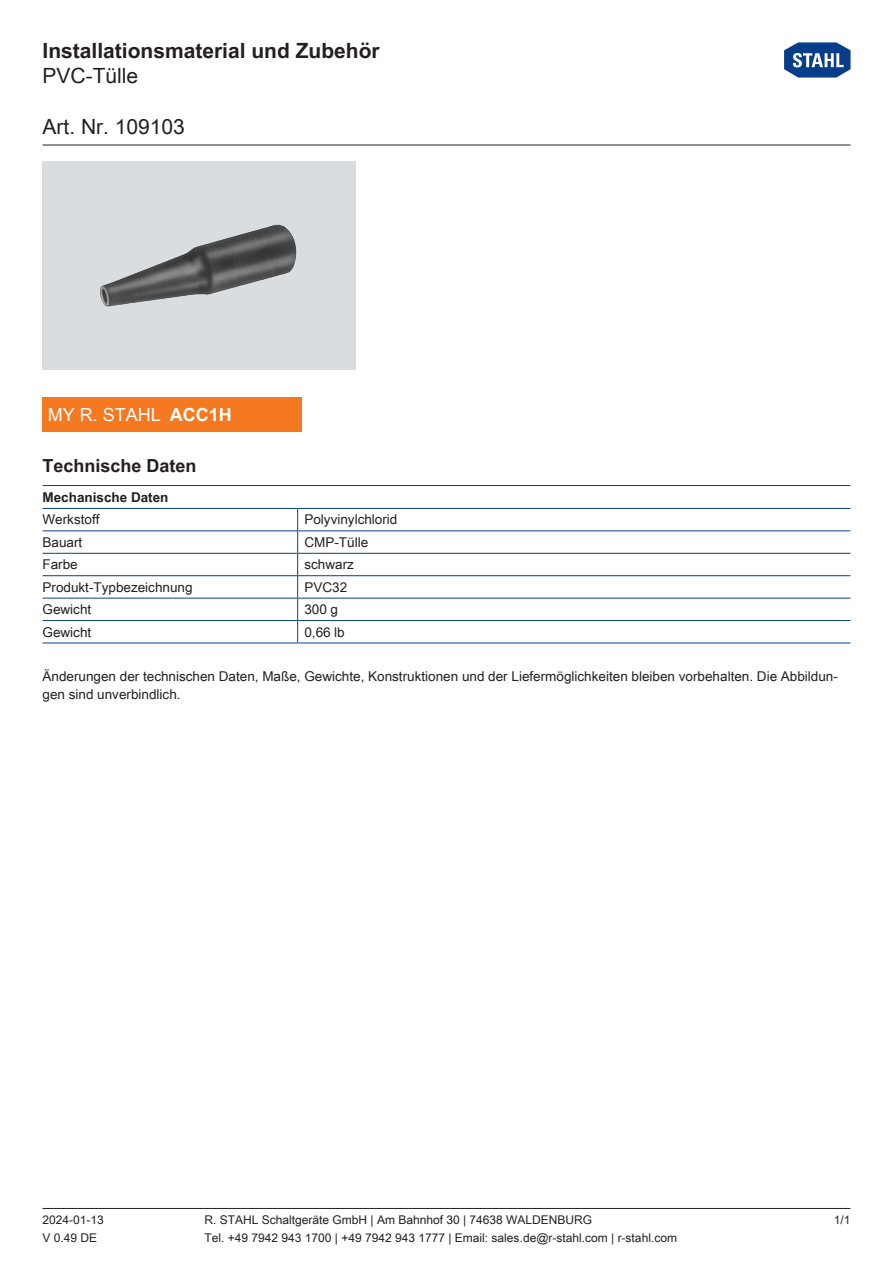
<style>
.page{position:relative;width:893px;height:1263px;background:#fff}
.page>*{position:absolute;margin:0;border:0;box-sizing:border-box;transform-origin:0 0}
.t1{font:700 21px "Arial Unicode MS";color:#231f20}
.t2{font:21px "Arial Unicode MS";color:#231f20}
.Table_Header_Technic{font:700 18px "Arial Unicode MS";color:#231f20}
.WebCode{font:18px "Arial Unicode MS";color:#fff}
._00_Basic_ParaStyle{font:13.5px/18px "Arial Unicode MS";color:#231f20}
.TabBody1stColumn{font:13.5px "Arial Unicode MS";color:#231f20}
.TabBodyLeft{font:13.5px "Arial Unicode MS";color:#231f20}
.TabHeader1stColumn{font:700 13.5px "Arial Unicode MS";color:#231f20}
.t3{font:12px "Arial Unicode MS";color:#231f20}
.s1{font-weight:700}
</style>
<div class="page">
<hr style="left:43px;top:1208px;width:807px;height:1px;background:#231f20">
<hr style="left:43px;top:145px;width:807px;height:1px;background:#231f20">
<svg style="left:784px;top:42px;width:67px;height:36px"></svg>
<hr style="left:43px;top:508px;width:255px;height:1px;background:#083e89">
<hr style="left:298px;top:508px;width:552px;height:1px;background:#083e89">
<hr style="left:43px;top:530px;width:255px;height:1px;background:#083e89">
<hr style="left:298px;top:530px;width:552px;height:1px;background:#083e89">
<hr style="left:43px;top:553px;width:255px;height:1px;background:#083e89">
<hr style="left:298px;top:553px;width:552px;height:1px;background:#083e89">
<hr style="left:43px;top:575px;width:255px;height:1px;background:#083e89">
<hr style="left:298px;top:575px;width:552px;height:1px;background:#083e89">
<hr style="left:43px;top:598px;width:255px;height:1px;background:#083e89">
<hr style="left:298px;top:598px;width:552px;height:1px;background:#083e89">
<hr style="left:43px;top:620px;width:255px;height:1px;background:#083e89">
<hr style="left:43px;top:642px;width:255px;height:1px;background:#083e89">
<hr style="left:298px;top:620px;width:552px;height:1px;background:#083e89">
<hr style="left:298px;top:642px;width:552px;height:1px;background:#083e89">
<svg style="left:297px;top:509px;width:1px;height:133px"></svg>
<hr style="left:43px;top:485px;width:807px;height:1px;background:#083e89">
<img style="left:43px;top:162px;width:312px;height:208px">
<div style="left:43px;top:398px;width:259px;height:34px;background:#f47921"></div>
<h1 class="t1" style="left:43px;top:35px;width:339px">Installationsmaterial und Zubehör</h1>
<h1 class="t2" style="left:43px;top:60px;width:97px">PVC-Tülle</h1>
<h1 class="t2" style="left:43px;top:111px;width:144px">Art. Nr. 109103</h1>
<p class="WebCode" style="left:48px;top:402px;width:186px">MY R. STAHL <span class="s1">ACC1H</span></p>
<p class="Table_Header_Technic" style="left:43px;top:453px;width:156px">Technische Daten</p>
<p class="TabHeader1stColumn" style="left:43px;top:487px;width:128px">Mechanische Daten</p>
<p class="TabBody1stColumn" style="left:43px;top:510px;width:59px">Werkstoff</p>
<p class="TabBodyLeft" style="left:304px;top:510px;width:95px">Polyvinylchlorid</p>
<p class="TabBody1stColumn" style="left:43px;top:532px;width:41px">Bauart</p>
<p class="TabBodyLeft" style="left:304px;top:532px;width:65px">CMP-Tülle</p>
<p class="TabBody1stColumn" style="left:43px;top:555px;width:37px">Farbe</p>
<p class="TabBodyLeft" style="left:304px;top:555px;width:51px">schwarz</p>
<p class="TabBody1stColumn" style="left:43px;top:577px;width:152px">Produkt-Typbezeichnung</p>
<p class="TabBodyLeft" style="left:304px;top:577px;width:44px">PVC32</p>
<p class="TabBody1stColumn" style="left:43px;top:600px;width:50px">Gewicht</p>
<p class="TabBodyLeft" style="left:304px;top:600px;width:35px">300 g</p>
<p class="TabBody1stColumn" style="left:43px;top:622px;width:50px">Gewicht</p>
<p class="TabBodyLeft" style="left:304px;top:622px;width:42px">0,66 lb</p>
<p class="_00_Basic_ParaStyle" style="left:43px;top:667px;width:797px">Änderungen der technischen Daten, Maße, Gewichte, Konstruktionen und der Liefermöglichkeiten bleiben vorbehalten. Die Abbildun&shy;gen sind unverbindlich.</p>
<p class="t3" style="left:43px;top:1211px;width:63px">2024-01-13</p>
<p class="t3" style="left:205px;top:1211px;width:389px">R. STAHL Schaltgeräte GmbH | Am Bahnhof 30 | 74638 WALDENBURG</p>
<p class="t3" style="left:834px;top:1211px;width:18px">1/1</p>
<p class="t3" style="left:43px;top:1229px;width:56px">V 0.49 DE</p>
<p class="t3" style="left:205px;top:1229px;width:474px">Tel. +49 7942 943 1700 | +49 7942 943 1777 | Email: sales.de@r-stahl.com | r-stahl.com</p>
</div>
